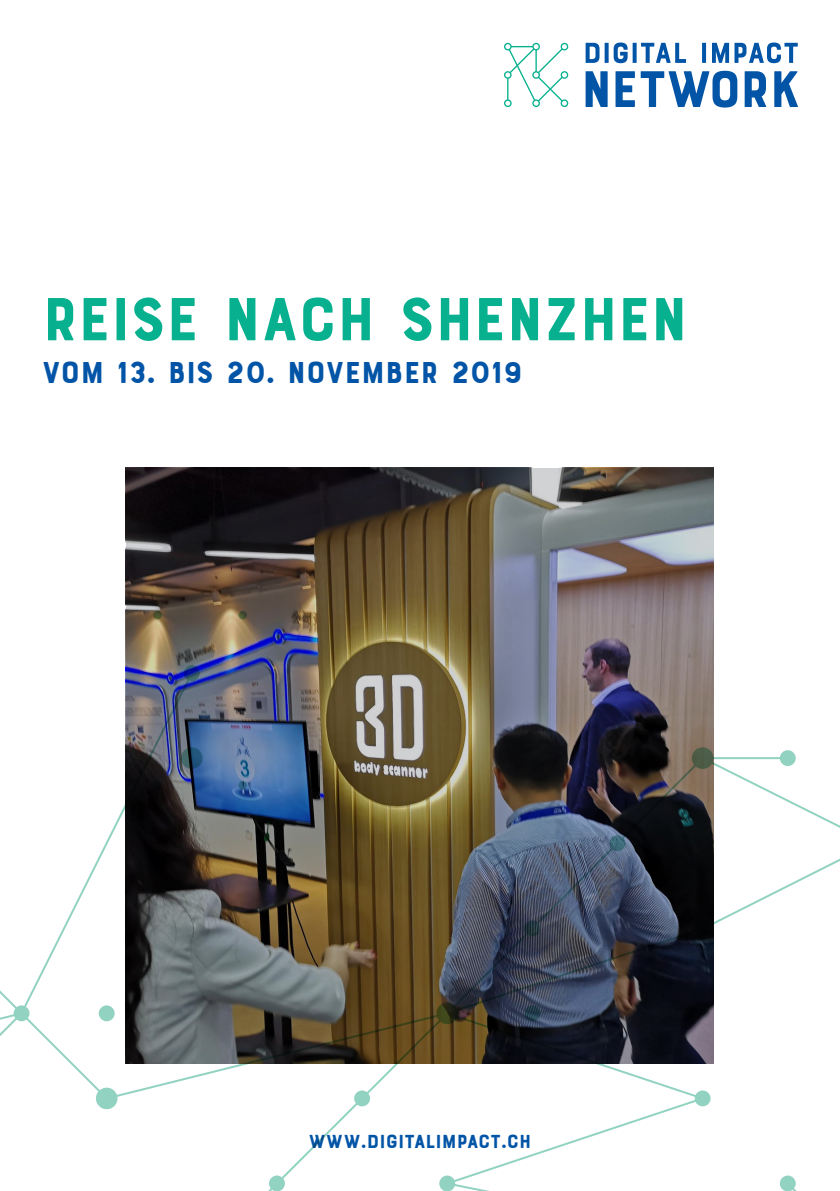
<style>
.page{position:relative;width:840px;height:1191px;background:#fff}
.page>*{position:absolute;margin:0;border:0;box-sizing:border-box;transform-origin:0 0}
.Titel_Event{font:64px "Bourton Base";letter-spacing:-.01em;color:#07b18f}
.Subtitel_Datum_Ort{font:32px "Bourton Base";color:#0154a6}
.Titel_URL{font:20px "Bourton Base";color:#0154a6}
</style>
<div class="page">
<img style="left:126px;top:468px;width:587px;height:287px">
<svg style="left:507px;top:46px;width:57px;height:57px"></svg>
<svg style="left:585px;top:71px;width:22px;height:36px"></svg>
<svg style="left:615px;top:71px;width:19px;height:36px"></svg>
<svg style="left:640px;top:71px;width:97px;height:37px"></svg>
<svg style="left:744px;top:71px;width:22px;height:36px"></svg>
<svg style="left:774px;top:71px;width:23px;height:36px"></svg>
<svg style="left:585px;top:43px;width:14px;height:20px"></svg>
<svg style="left:604px;top:43px;width:4px;height:20px"></svg>
<svg style="left:613px;top:43px;width:14px;height:20px"></svg>
<svg style="left:632px;top:43px;width:4px;height:20px"></svg>
<svg style="left:641px;top:43px;width:44px;height:20px"></svg>
<svg style="left:701px;top:43px;width:4px;height:20px"></svg>
<svg style="left:712px;top:43px;width:16px;height:20px"></svg>
<svg style="left:734px;top:43px;width:63px;height:20px"></svg>
<div style="left:560px;top:43px;width:8px;height:7px;border:1px solid #07b18f;border-radius:50%"></div>
<div style="left:503px;top:43px;width:8px;height:7px;border:1px solid #07b18f;border-radius:50%"></div>
<div style="left:503px;top:99px;width:8px;height:8px;border:1px solid #07b18f;border-radius:50%"></div>
<div style="left:560px;top:99px;width:8px;height:8px;border:1px solid #07b18f;border-radius:50%"></div>
<div style="left:532px;top:43px;width:7px;height:7px;border:1px solid #07b18f;border-radius:50%"></div>
<div style="left:560px;top:71px;width:8px;height:8px;border:1px solid #07b18f;border-radius:50%"></div>
<div style="left:503px;top:71px;width:8px;height:8px;border:1px solid #07b18f;border-radius:50%"></div>
<div style="left:532px;top:71px;width:7px;height:8px;border:1px solid #07b18f;border-radius:50%"></div>
<div style="left:532px;top:99px;width:7px;height:8px;border:1px solid #07b18f;border-radius:50%"></div>
<img style="left:125px;top:670px;width:69px;height:85px">
<img style="left:0;top:755px;width:839px;height:425px">
<svg style="left:0;top:1010px;width:450px;height:181px"></svg>
<svg style="left:450px;top:1180px;width:347px;height:11px"></svg>
<hr style="left:702px;top:757px;width:85px;height:2px;background:#92d2c1">
<svg style="left:184px;top:665px;width:16px;height:16px"></svg>
<svg style="left:181px;top:747px;width:21px;height:22px"></svg>
<div style="left:691px;top:747px;width:22px;height:22px;background:#4c5c46;border-radius:50%"></div>
<div style="left:779px;top:750px;width:16px;height:16px;background:#92d2c1;border-radius:50%"></div>
<svg style="left:609px;top:835px;width:16px;height:16px"></svg>
<svg style="left:524px;top:920px;width:16px;height:16px"></svg>
<div style="left:694px;top:920px;width:16px;height:16px;background:#020405;border-radius:50%"></div>
<div style="left:14px;top:1005px;width:15px;height:16px;background:#92d2c1;border-radius:50%"></div>
<div style="left:99px;top:1005px;width:16px;height:16px;background:#92d2c1;border-radius:50%"></div>
<svg style="left:436px;top:1002px;width:22px;height:22px"></svg>
<svg style="left:524px;top:1005px;width:16px;height:16px"></svg>
<svg style="left:153px;top:611px;width:9px;height:8px"></svg>
<svg style="left:238px;top:611px;width:9px;height:8px"></svg>
<div style="left:96px;top:1087px;width:21px;height:22px;background:#92d2c1;border-radius:50%"></div>
<div style="left:354px;top:1090px;width:16px;height:16px;background:#92d2c1;border-radius:50%"></div>
<div style="left:694px;top:1090px;width:16px;height:16px;background:#92d2c1;border-radius:50%"></div>
<div style="left:269px;top:1175px;width:16px;height:16px;background:#92d2c1;border-radius:50%"></div>
<div style="left:439px;top:1175px;width:16px;height:16px;background:#92d2c1;border-radius:50%"></div>
<div style="left:153px;top:781px;width:9px;height:8px;background:#080b0b;border-radius:50%"></div>
<svg style="left:238px;top:781px;width:9px;height:8px"></svg>
<div style="left:779px;top:1175px;width:16px;height:16px;background:#92d2c1;border-radius:50%"></div>
<p class="Titel_Event" style="left:42px;top:279px;width:647px">REISE NACH SHENZHEN</p>
<p class="Subtitel_Datum_Ort" style="left:42px;top:352px;width:481px">VOM 13. BIS 20. NOVEMBER 2019</p>
<p class="Titel_URL" style="left:308px;top:1129px;width:224px">WWW.DIGITALIMPACT.CH</p>
</div>
